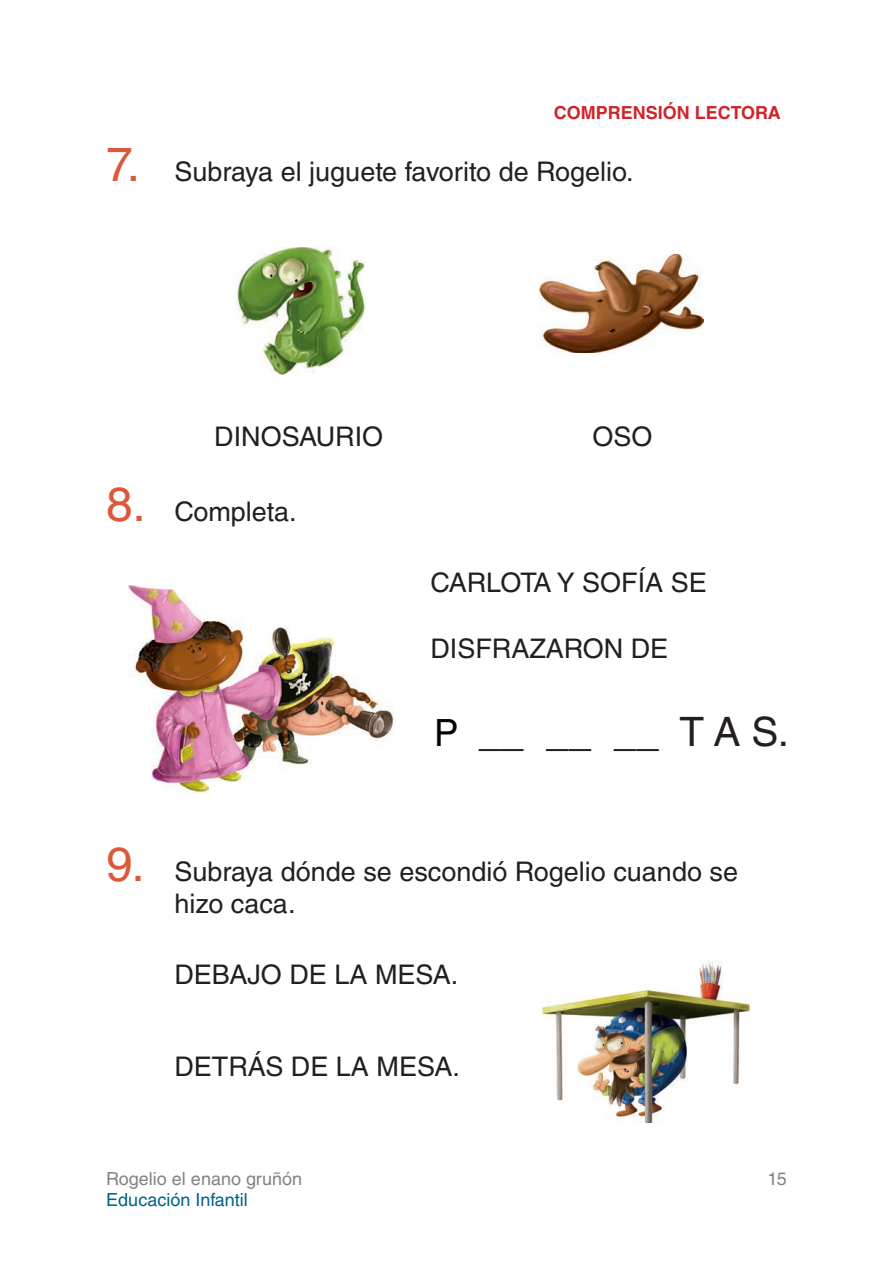
<style>
.page{position:relative;width:893px;height:1263px;background:#fff}
.page>*{position:absolute;margin:0;border:0;box-sizing:border-box;transform-origin:0 0}
.t1{font:40.5px "Helvetica LT Std";color:#231f20}
.t2{font:27px/32.4px "Helvetica LT Std";color:#231f20}
.t3{font:18px "Helvetica LT Std";color:#808285}
.t4{font:700 18px "Helvetica LT Std";color:#d1232a}
.t5{font:18px "Helvetica LT Std";color:#006289}
.s1{font-size:48px;color:#dc583a}
.s2{font-size:37.5px;color:#000}
</style>
<div class="page">
<img style="left:235px;top:248px;width:131px;height:126px">
<img style="left:540px;top:254px;width:163px;height:99px">
<img style="left:129px;top:585px;width:265px;height:208px">
<img style="left:540px;top:960px;width:211px;height:163px">
<p class="t4" style="left:554px;top:102px;width:228px">COMPRENSIÓN LECTORA</p>
<p class="t2" style="left:106px;top:155px;width:529px"><span class="s1">7.</span> Subraya el juguete favorito de Rogelio.</p>
<p class="t2" style="left:214px;top:420px;width:170px">DINOSAURIO</p>
<p class="t2" style="left:592px;top:420px;width:62px">OSO</p>
<p class="t2" style="left:106px;top:495px;width:192px"><span class="s1">8.</span> Completa.</p>
<p class="t2" style="left:430px;top:566px;width:278px">CARLOTA Y SOFÍA SE</p>
<p class="t2" style="left:430px;top:632px;width:239px">DISFRAZARON DE</p>
<h1 class="t1" style="left:434px;top:708px;width:356px"><span class="s2">P</span> __ __ __ T A S.</h1>
<p class="t2" style="left:174px;top:855px;width:565px;text-indent:-68px"><span class="s1">9.</span> Subraya dónde se escondió Rogelio cuando se hizo caca.</p>
<p class="t2" style="left:174px;top:958px;width:286px">DEBAJO DE LA MESA.</p>
<p class="t2" style="left:174px;top:1050px;width:287px">DETRÁS DE LA MESA.</p>
<p class="t3" style="left:106px;top:1168px;width:197px">Rogelio el enano gruñón</p>
<p class="t5" style="left:106px;top:1190px;width:143px">Educación Infantil</p>
<p class="t3" style="left:767px;top:1168px;width:21px">15</p>
</div>
